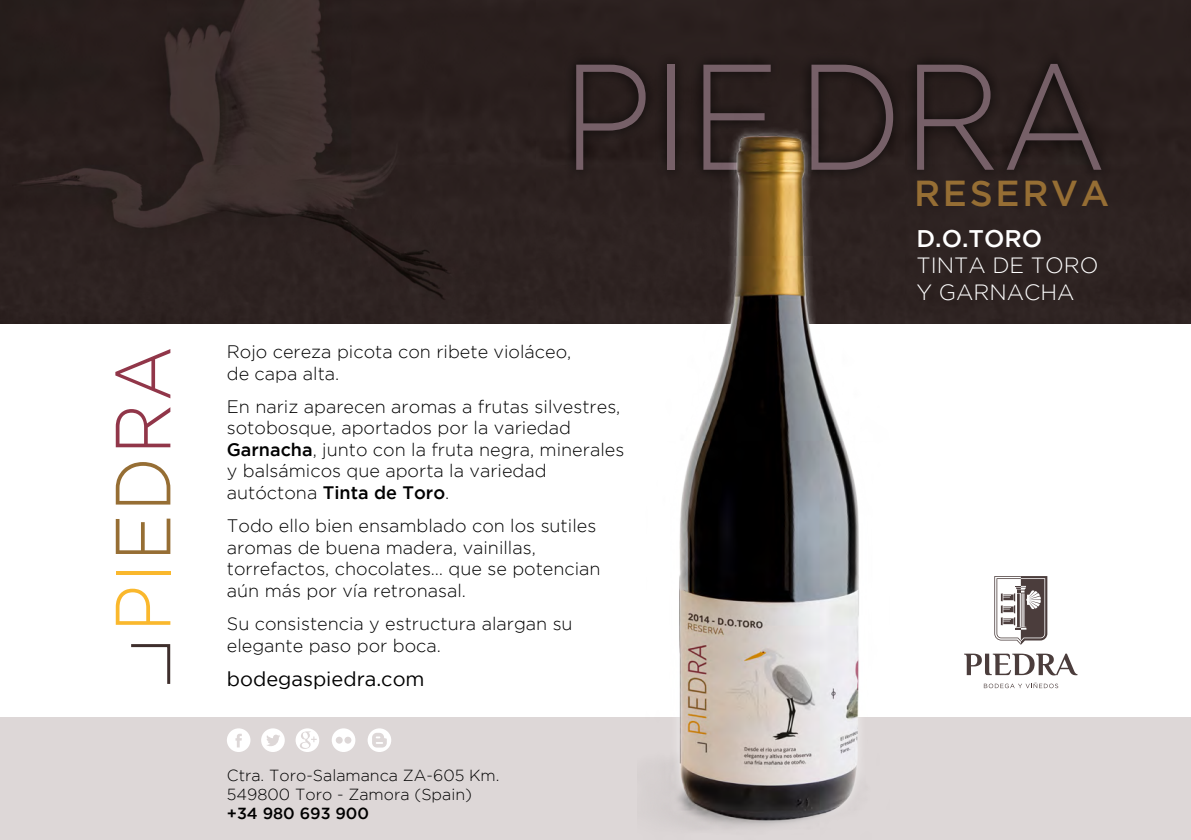
<style>
.page{position:relative;width:1191px;height:840px;background:#fff}
.page>*{position:absolute;margin:0;border:0;box-sizing:border-box;transform-origin:0 0}
.t1{font:300 150px "Gotham";color:#766068;scale:.9 1}
.t2{font:300 78px "Gotham";letter-spacing:.035em;color:#fab82d;scale:.9 1}
.t3{font:500 36px "Gotham";letter-spacing:.075em;color:#966e34}
.t4{font:500 24px "Gotham";color:#fff}
.t5{font:300 22px/26.4px "Gotham";color:#fff}
.t6{font:20px "Gotham";color:#000}
.t7{font:300 18px/21.6px "Gotham";color:#000}
.t8{font:300 16px/19.2px "Gotham";color:#000}
.t9{font:500 16px "Gotham";color:#000}
.s1{color:#966e34}
.s2{color:#913649}
.s3{font-weight:500}
</style>
<div class="page">
<img style="left:0;top:0;width:1191px;height:323px">
<div style="left:564px;top:52px;width:548px;height:130px;background:#000;opacity:.8"></div>
<div style="left:0;top:717px;width:1191px;height:122px;background:#ddd7d7"></div>
<svg style="left:131px;top:644px;width:40px;height:40px"></svg>
<svg style="left:227px;top:728px;width:23px;height:23px"></svg>
<svg style="left:261px;top:728px;width:24px;height:23px"></svg>
<svg style="left:295px;top:728px;width:24px;height:23px"></svg>
<svg style="left:332px;top:728px;width:23px;height:23px"></svg>
<svg style="left:367px;top:728px;width:24px;height:23px"></svg>
<svg style="left:964px;top:653px;width:113px;height:22px"></svg>
<svg style="left:983px;top:682px;width:75px;height:5px"></svg>
<svg style="left:994px;top:576px;width:53px;height:68px"></svg>
<img style="left:637px;top:74px;width:287px;height:755px">
<h2 class="t2" style="left:100px;top:631px;width:319px;rotate:-90deg">PI<span class="s1">ED</span><span class="s2">RA</span></h2>
<h1 class="t1" style="left:562px;top:35px;width:607px">PIEDRA</h1>
<h3 class="t3" style="left:914px;top:172px;width:196px">RESERVA</h3>
<p class="t7" style="left:227px;top:340px;width:346px">Rojo cereza picota con ribete violáceo, de capa alta.</p>
<p class="t7" style="left:227px;top:395px;width:399px">En nariz aparecen aromas a frutas silvestres, sotobosque, aportados por la variedad <span class="s3">Garnacha</span>, junto con la fruta negra, minerales y balsámicos que aporta la variedad autóctona <span class="s3">Tinta de Toro</span>.</p>
<p class="t7" style="left:227px;top:514px;width:375px">Todo ello bien ensamblado con los sutiles aromas de buena madera, vainillas, torrefactos, chocolates… que se potencian aún más por vía retronasal.</p>
<p class="t7" style="left:227px;top:612px;width:347px">Su consistencia y estructura alargan su elegante paso por boca.</p>
<p class="t6" style="left:227px;top:667px;width:199px">bodegaspiedra.com</p>
<p class="t8" style="left:227px;top:764px;width:274px">Ctra. Toro-Salamanca ZA-605 Km.<br>549800 Toro - Zamora (Spain)</p>
<p class="t9" style="left:227px;top:804px;width:144px">+34 980 693 900</p>
<h3 class="t4" style="left:916px;top:224px;width:127px">D.O.TORO</h3>
<p class="t5" style="left:916px;top:252px;width:184px">TINTA DE TORO<br>Y GARNACHA</p>
</div>
